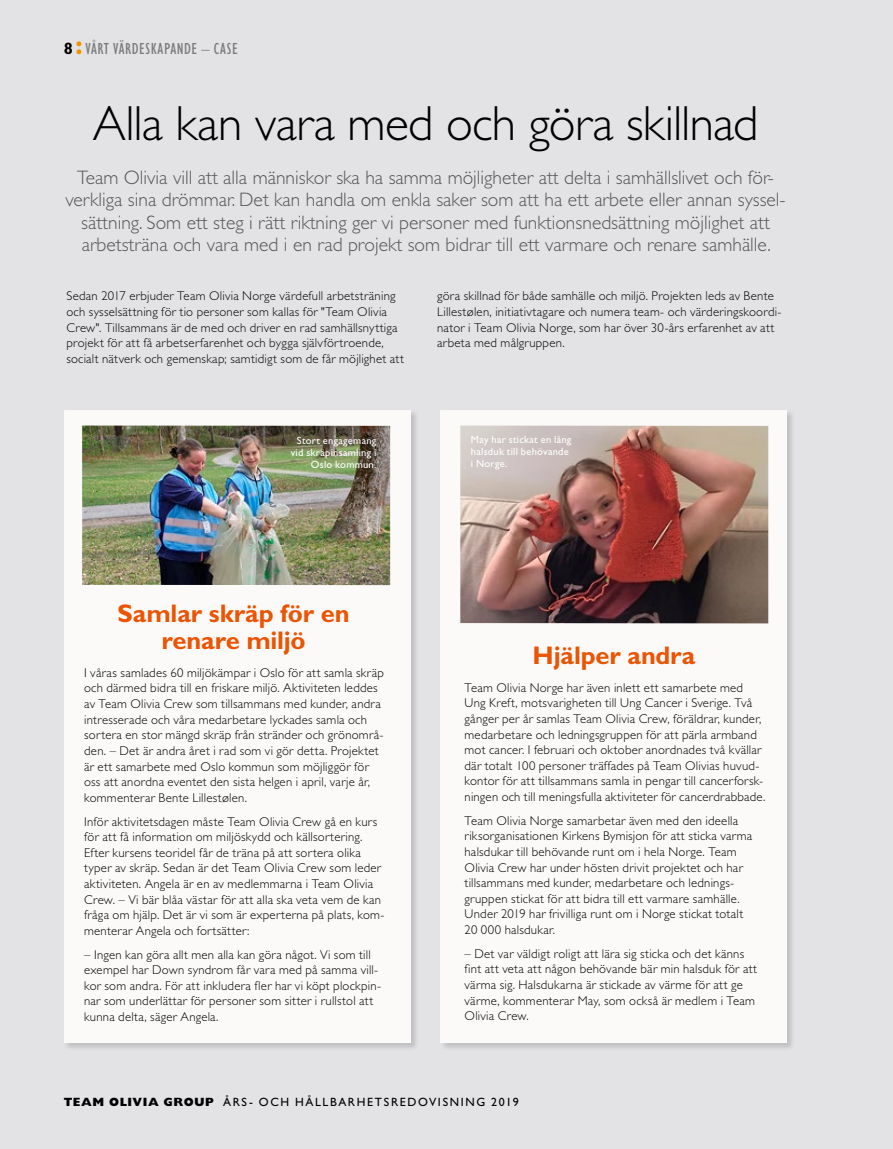
<style>
.page{position:relative;width:893px;height:1149px;background:#fff}
.page>*{position:absolute;margin:0;border:0;box-sizing:border-box;transform-origin:0 0}
.t1{font:300 49.5px "Gill Sans Std";letter-spacing:-.015em;color:#000}
.t2{font:700 25.5px/27px "Gill Sans Std";letter-spacing:-.005em;color:#ea5403;text-align:center}
.t3{font:300 19.5px/22.5px "Gill Sans Std";color:#565655;text-align:center}
.t4{font:condensed 16.5px "Gill Sans Std";letter-spacing:.03em;color:#7a7b7a}
.t5{font:300 12.75px/15.6px "Gill Sans Std";letter-spacing:.02em;color:#000}
.t6{font:12px "Gill Sans Std";letter-spacing:.135em;color:#000}
.t7{font:10.5px/12px "Gill Sans Std";letter-spacing:.025em;color:#fff;text-align:right}
.s1{font-weight:700;font-stretch:normal;color:#000}
.s2{font-weight:800}
</style>
<div class="page">
<div style="left:0;top:0;width:893px;height:1148px;background:#e3e3e6"></div>
<div style="left:64px;top:409px;width:355px;height:642px;background:#000;opacity:.15"></div>
<div style="left:64px;top:409px;width:346px;height:633px;background:#fbfaf9"></div>
<div style="left:440px;top:409px;width:355px;height:642px;background:#000;opacity:.15"></div>
<div style="left:440px;top:409px;width:346px;height:633px;background:#fbfaf9"></div>
<img style="left:460px;top:425px;width:308px;height:198px">
<svg style="left:76px;top:41px;width:5px;height:13px"></svg>
<img style="left:82px;top:425px;width:308px;height:160px">
<p class="t4" style="left:64px;top:40px;width:176px"><span class="s1">8</span> VÅRT VÄRDESKAPANDE – CASE</p>
<h1 class="t1" style="left:93px;top:96px;width:667px">Alla kan vara med och göra skillnad</h1>
<p class="t3" style="left:66px;top:166px;width:720px">Team Olivia vill att alla människor ska ha samma möjligheter att delta i samhällslivet och för&shy;verkliga sina drömmar. Det kan handla om enkla saker som att ha ett arbete eller annan syssel&shy;sättning. Som ett steg i rätt riktning ger vi personer med funktionsnedsättning möjlighet att arbetsträna och vara med i en rad projekt som bidrar till ett varmare och renare samhälle.</p>
<p class="t5" style="left:66px;top:288px;width:339px">Sedan 2017 erbjuder Team Olivia Norge värdefull arbetsträning och sysselsättning för tio personer som kallas för "Team Olivia Crew". Tillsammans är de med och driver en rad samhällsnyttiga projekt för att få arbetserfarenhet och bygga självförtroende, socialt nätverk och gemenskap; samtidigt som de får möjlighet att</p>
<p class="t5" style="left:437px;top:288px;width:346px">göra skillnad för både samhälle och miljö. Projekten leds av Bente Lillestølen, initiativtagare och numera team- och värderingskoordi&shy;nator i Team Olivia Norge, som har över 30-års erfarenhet av att arbeta med målgruppen.</p>
<p class="t7" style="left:291px;top:435px;width:87px">Stort engagemang vid skräpinsamling i<br>Oslo kommun.</p>
<p class="t7" style="left:471px;top:434px;width:102px;text-align:left">May har stickat en lång halsduk till behövande i Norge.</p>
<h2 class="t2" style="left:117px;top:599px;width:234px">Samlar skräp för en renare miljö</h2>
<p class="t5" style="left:84px;top:664px;width:301px">I våras samlades 60 miljökämpar i Oslo för att samla skräp och därmed bidra till en friskare miljö. Aktiviteten leddes av Team Olivia Crew som tillsammans med kunder, andra intresserade och våra medarbetare lyckades samla och sortera en stor mängd skräp från stränder och grönområ&shy;den. – Det är andra året i rad som vi gör detta. Projektet är ett samarbete med Oslo kommun som möjliggör för oss att anordna eventet den sista helgen i april, varje år, kommenterar Bente Lillestølen.</p>
<p class="t5" style="left:84px;top:813px;width:302px">Inför aktivitetsdagen måste Team Olivia Crew gå en kurs för att få information om miljöskydd och källsortering.<br>Efter kursens teoridel får de träna på att sortera olika typer av skräp. Sedan är det Team Olivia Crew som leder aktiviteten. Angela är en av medlemmarna i Team Olivia Crew. – Vi bär blåa västar för att alla ska veta vem de kan fråga om hjälp. Det är vi som är experterna på plats, kom&shy;menterar Angela och fortsätter:</p>
<p class="t5" style="left:84px;top:946px;width:298px">– Ingen kan göra allt men alla kan göra något. Vi som till exempel har Down syndrom får vara med på samma vill&shy;kor som andra. För att inkludera fler har vi köpt plockpin&shy;nar som underlättar för personer som sitter i rullstol att kunna delta, säger Angela.</p>
<h2 class="t2" style="left:533px;top:642px;width:164px">Hjälper andra</h2>
<p class="t5" style="left:465px;top:679px;width:302px">Team Olivia Norge har även inlett ett samarbete med Ung Kreft, motsvarigheten till Ung Cancer i Sverige. Två gånger per år samlas Team Olivia Crew, föräldrar, kunder, medarbetare och ledningsgruppen för att pärla armband mot cancer. I februari och oktober anordnades två kvällar där totalt 100 personer träffades på Team Olivias huvud&shy;kontor för att tillsammans samla in pengar till cancerforsk&shy;ningen och till meningsfulla aktiviteter för cancerdrabbade.</p>
<p class="t5" style="left:465px;top:812px;width:289px">Team Olivia Norge samarbetar även med den ideella riksorganisationen Kirkens Bymisjon för att sticka varma halsdukar till behövande runt om i hela Norge. Team Olivia Crew har under hösten drivit projektet och har tillsammans med kunder, medarbetare och lednings&shy;gruppen stickat för att bidra till ett varmare samhälle.<br>Under 2019 har frivilliga runt om i Norge stickat totalt 20 000 halsdukar.</p>
<p class="t5" style="left:465px;top:945px;width:294px">– Det var väldigt roligt att lära sig sticka och det känns fint att veta att någon behövande bär min halsduk för att värma sig. Halsdukarna är stickade av värme för att ge värme, kommenterar May, som också är medlem i Team Olivia Crew.</p>
<p class="t6" style="left:64px;top:1094px;width:456px"><span class="s2">TEAM OLIVIA GROUP</span> ÅRS- OCH HÅLLBARHETSREDOVISNING 2019</p>
</div>
